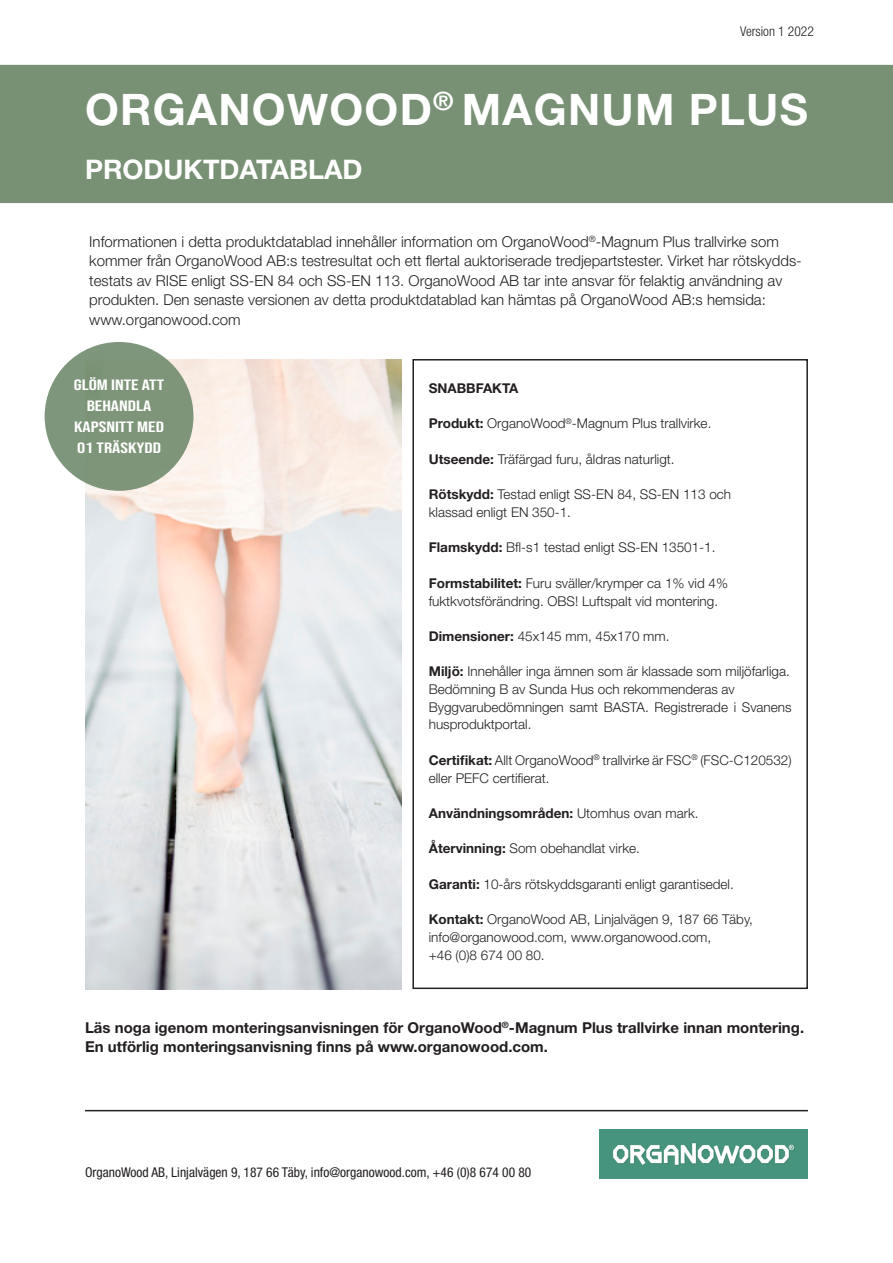
<style>
.page{position:relative;width:893px;height:1263px;background:#fff}
.page>*{position:absolute;margin:0;border:0;box-sizing:border-box;transform-origin:0 0}
.t1{font:700 43.5px "Helvetica Neue LT Std";letter-spacing:.03em;color:#fff}
.t2{font:700 27px "Helvetica Neue LT Std";color:#fff}
.t3{font:300 15px/19.5px "Helvetica Neue LT Std";color:#231f20}
.t4{font:700 15px "Helvetica Neue LT Std";color:#231f20}
.t5{font:15px "Bebas Neue";color:#fff;scale:1.36 1}
.t6{font:300 13.5px/17.7px "Helvetica Neue LT Std";color:#231f20}
.t7{font:condensed 13.5px "Helvetica Neue LT Std";color:#231f20}
.t8{font:700 13.5px "Helvetica Neue LT Std";color:#231f20}
.t9{font:300 condensed 13.5px "Helvetica Neue LT Std";color:#231f20}
.s1{font-weight:700}
.s2{font-weight:300}
</style>
<div class="page">
<div style="left:0;top:65px;width:893px;height:138px;background:#789174"></div>
<img style="left:600px;top:1130px;width:208px;height:48px">
<hr style="left:85px;top:1110px;width:723px;height:1px;background:#231f20">
<img style="left:85px;top:359px;width:317px;height:630px">
<div style="left:412px;top:359px;width:396px;height:630px;border:2px solid #231f20"></div>
<div style="left:45px;top:342px;width:148px;height:149px;background:#789174;border-radius:50%"></div>
<p class="t9" style="left:740px;top:23px;width:75px">Version 1 2022</p>
<p class="t1" style="left:85px;top:82px;width:724px">ORGANOWOOD<sup>®</sup> MAGNUM PLUS</p>
<p class="t2" style="left:85px;top:152px;width:279px">PRODUKTDATABLAD</p>
<p class="t3" style="left:89px;top:231px;width:714px">Informationen i detta produktdatablad innehåller information om OrganoWood<sup>®</sup>-Magnum Plus trallvirke som kommer från OrganoWood AB:s testresultat och ett flertal auktoriserade tredjepartstester. Virket har rötskydds&shy;testats av RISE enligt SS-EN 84 och SS-EN 113. OrganoWood AB tar inte ansvar för felaktig användning av produkten. Den senaste versionen av detta produktdatablad kan hämtas på OrganoWood AB:s hemsida: www.organowood.com</p>
<p class="t5" style="left:74px;top:376px;width:68px">GLÖM INTE ATT</p>
<p class="t5" style="left:87px;top:397px;width:49px">BEHANDLA</p>
<p class="t5" style="left:74px;top:418px;width:68px">KAPSNITT MED</p>
<p class="t5" style="left:77px;top:439px;width:63px">01 TRÄSKYDD</p>
<p class="t8" style="left:429px;top:380px;width:91px">SNABBFAKTA</p>
<p class="t6" style="left:429px;top:414px;width:284px"><span class="s1">Produkt:</span> OrganoWood<sup>®</sup>-Magnum Plus trallvirke.</p>
<p class="t6" style="left:429px;top:450px;width:247px"><span class="s1">Utseende:</span> Träfärgad furu, åldras naturligt.</p>
<p class="t6" style="left:429px;top:485px;width:304px"><span class="s1">Rötskydd:</span> Testad enligt SS-EN 84, SS-EN 113 och</p>
<p class="t6" style="left:429px;top:503px;width:144px">klassad enligt EN 350-1.</p>
<p class="t6" style="left:429px;top:538px;width:288px"><span class="s1">Flamskydd:</span> Bfl-s1 testad enligt SS-EN 13501-1.</p>
<p class="t6" style="left:429px;top:574px;width:301px"><span class="s1">Formstabilitet:</span> Furu sväller/krymper ca 1% vid 4%</p>
<p class="t6" style="left:429px;top:591px;width:291px">fuktkvotsförändring. OBS! Luftspalt vid montering.</p>
<p class="t6" style="left:429px;top:627px;width:242px"><span class="s1">Dimensioner:</span> 45x145 mm, 45x170 mm.</p>
<p class="t6" style="left:429px;top:662px;width:363px"><span class="s1">Miljö:</span> Innehåller inga ämnen som är klassade som miljöfarliga.</p>
<p class="t6" style="left:429px;top:680px;width:308px">Bedömning B av Sunda Hus och rekommenderas av</p>
<p class="t6" style="left:429px;top:698px;width:364px">Byggvarubedömningen samt BASTA. Registrerade i Svanens husproduktportal.</p>
<p class="t6" style="left:429px;top:751px;width:364px"><span class="s1">Certifikat:</span> Allt OrganoWood<sup>®</sup> trallvirke är FSC<sup>®</sup> (FSC-C120532) eller PEFC certifierat.</p>
<p class="t8" style="left:429px;top:805px;width:271px">Användningsområden: <span class="s2">Utomhus ovan mark.</span></p>
<p class="t6" style="left:429px;top:839px;width:213px"><span class="s1">Återvinning:</span> Som obehandlat virke.</p>
<p class="t6" style="left:429px;top:875px;width:307px"><span class="s1">Garanti:</span> 10-års rötskyddsgaranti enligt garantisedel.</p>
<p class="t6" style="left:429px;top:910px;width:326px"><span class="s1">Kontakt:</span> OrganoWood AB, Linjalvägen 9, 187 66 Täby,</p>
<p class="t6" style="left:429px;top:928px;width:284px">info@organowood.com, www.organowood.com,</p>
<p class="t6" style="left:429px;top:945px;width:117px">+46 (0)8 674 00 80.</p>
<p class="t4" style="left:85px;top:1018px;width:721px">Läs noga igenom monteringsanvisningen för OrganoWood<sup>®</sup>-Magnum Plus trallvirke innan montering.</p>
<p class="t4" style="left:85px;top:1038px;width:464px">En utförlig monteringsanvisning finns på www.organowood.com.</p>
<p class="t7" style="left:85px;top:1165px;width:448px">OrganoWood AB, Linjalvägen 9, 187 66 Täby, info@organowood.com, +46 (0)8 674 00 80</p>
</div>
